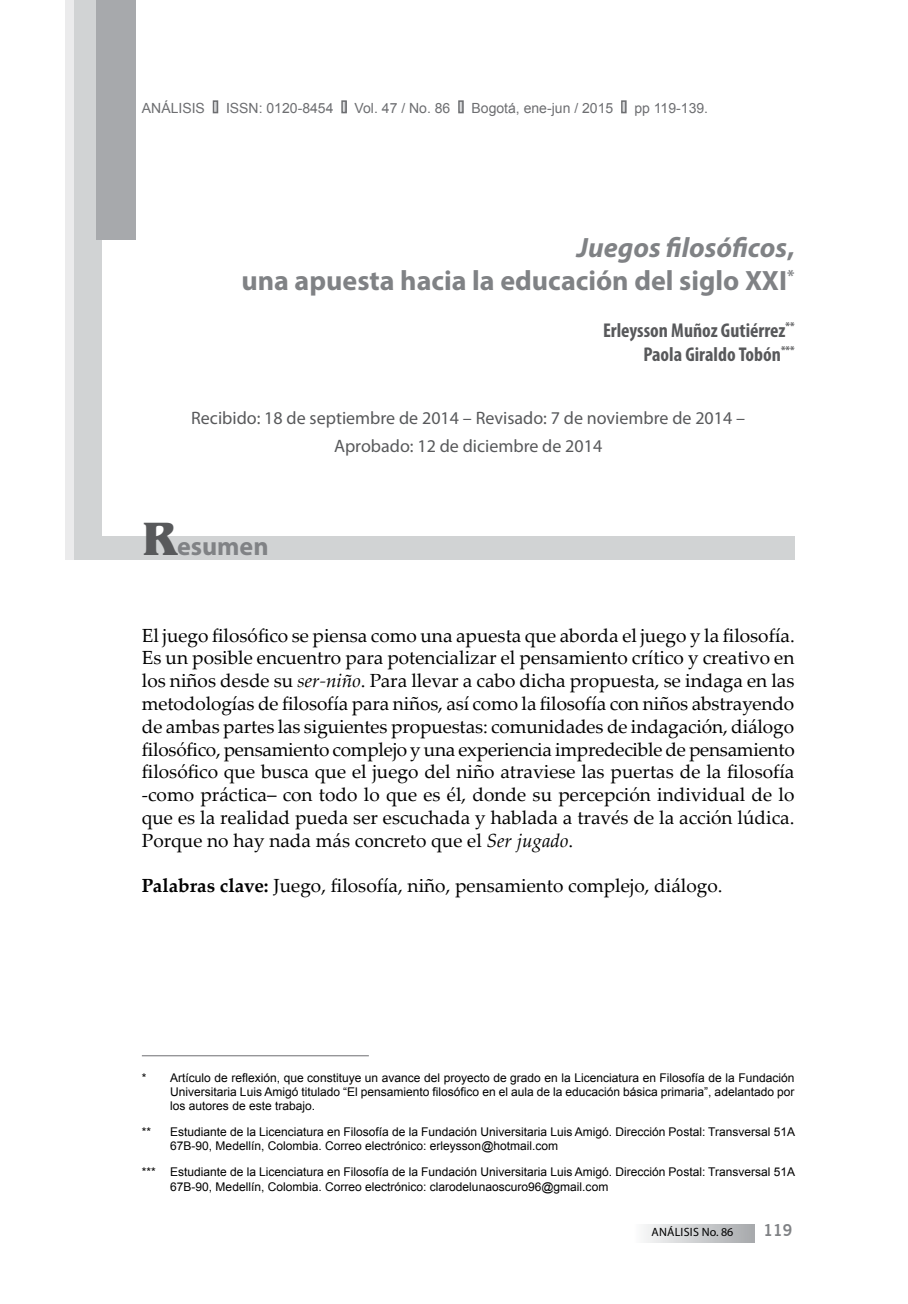
<style>
.page{position:relative;width:908px;height:1304px;background:#fff}
.page>*{position:absolute;margin:0;border:0;box-sizing:border-box;transform-origin:0 0}
.t1{font:700 28px/33.6px "Myriad Pro";color:#808285;text-align:right}
.t2{font:700 26px "Myriad Pro";color:#808285}
.t3{font:700 condensed 20px/24px "Myriad Pro";color:#58595b;text-align:right}
.t4{font:19px/22.8px "Palatino Linotype";color:#000;text-align:justify}
.t5{font:18px/28px "Myriad Pro";color:#58595b;text-align:center}
.t6{font:700 16px "News Gothic BT";color:#808285}
.t7{font:14px "Arial";color:#6d6e71}
.t8{font:12px/14.4px "Arial";color:#000}
.t9{font:12px "Myriad Pro";letter-spacing:.02em;color:#000}
.s1{font-style:italic}
.s2{color:#fff}
.s3{font-family:"Benguiat IT Cby BT";font-size:48px;color:#58595b}
.s4{font-weight:700}
</style>
<div class="page">
<div style="left:633px;top:1224px;width:121px;height:19px;background:linear-gradient(to right,#fcfdfd,#a7a9ac)"></div>
<div style="left:83px;top:536px;width:711px;height:24px;background:#d1d3d4"></div>
<div style="left:71px;top:0;width:31px;height:560px;background:#d1d3d4"></div>
<div style="left:65px;top:0;width:8px;height:560px;background:#ebebec"></div>
<div style="left:96px;top:0;width:40px;height:239px;background:#a7a9ac"></div>
<hr style="left:142px;top:1055px;width:227px;height:1px;background:#6d6e71">
<div style="left:213px;top:100px;width:5px;height:13px;border:2px solid #6d6e71"></div>
<div style="left:341px;top:100px;width:5px;height:13px;border:2px solid #6d6e71"></div>
<div style="left:458px;top:100px;width:5px;height:13px;border:2px solid #6d6e71"></div>
<div style="left:620px;top:100px;width:6px;height:13px;border:2px solid #6d6e71"></div>
<p class="t7" style="left:142px;top:101px;width:65px">ANÁLISIS</p>
<p class="t7" style="left:226px;top:101px;width:109px">ISSN: 0120-8454</p>
<p class="t7" style="left:354px;top:101px;width:97px">Vol. 47 / No. 86</p>
<p class="t7" style="left:471px;top:101px;width:143px">Bogotá, ene-jun / 2015</p>
<p class="t7" style="left:634px;top:101px;width:75px">pp 119-139.</p>
<h1 class="t1" style="left:241px;top:229px;width:554px"><span class="s1">Juegos filosóficos</span>,<br>una apuesta hacia la educación del siglo XXI<sup>*</sup></h1>
<p class="t3" style="left:594px;top:318px;width:201px"><span class="s2">9</span>Erleysson Muñoz Gutiérrez<sup>**<br></sup><span class="s2">10</span>Paola Giraldo Tobón<sup>***</sup></p>
<p class="t5" style="left:191px;top:404px;width:555px">Recibido: 18 de septiembre de 2014 – Revisado: 7 de noviembre de 2014 –<br>Aprobado: 12 de diciembre de 2014</p>
<h2 class="t2" style="left:142px;top:529px;width:128px"><span class="s3">R</span>esumen</h2>
<p class="t4" style="left:142px;top:623px;width:654px">El juego filosófico se piensa como una apuesta que aborda el juego y la filosofía.<br>Es un posible encuentro para potencializar el pensamiento crítico y creativo en los niños desde su <span class="s1">ser-niño</span>. Para llevar a cabo dicha propuesta, se indaga en las metodologías de filosofía para niños, así como la filosofía con niños abstrayendo de ambas partes las siguientes propuestas: comunidades de indagación, diálogo filosófico, pensamiento complejo y una experiencia impredecible de pensamiento filosófico que busca que el juego del niño atraviese las puertas de la filosofía -como práctica– con todo lo que es él, donde su percepción individual de lo que es la realidad pueda ser escuchada y hablada a través de la acción lúdica.<br>Porque no hay nada más concreto que el <span class="s1">Ser jugado</span>.</p>
<p class="t4" style="left:142px;top:874px;width:582px"><span class="s4">Palabras clave:</span> Juego, filosofía, niño, pensamiento complejo, diálogo.</p>
<p class="t8" style="left:170px;top:1070px;width:625px;text-align:justify;text-indent:-28px">* Artículo de reflexión, que constituye un avance del proyecto de grado en la Licenciatura en Filosofía de la Fundación Universitaria Luis Amigó titulado “El pensamiento filosófico en el aula de la educación básica primaria”, adelantado por los autores de este trabajo.</p>
<p class="t8" style="left:142px;top:1125px;width:11px">**</p>
<p class="t8" style="left:170px;top:1125px;width:626px">Estudiante de la Licenciatura en Filosofía de la Fundación Universitaria Luis Amigó. Dirección Postal: Transversal 51A<br>67B-90, Medellín, Colombia. Correo electrónico: erleysson@hotmail.com</p>
<p class="t8" style="left:170px;top:1165px;width:626px;text-indent:-28px">*** Estudiante de la Licenciatura en Filosofía de la Fundación Universitaria Luis Amigó. Dirección Postal: Transversal 51A<br>67B-90, Medellín, Colombia. Correo electrónico: clarodelunaoscuro96@gmail.com</p>
<p class="t9" style="left:651px;top:1225px;width:83px">ANÁLISIS No. 86</p>
<p class="t6" style="left:763px;top:1221px;width:31px">119</p>
</div>
